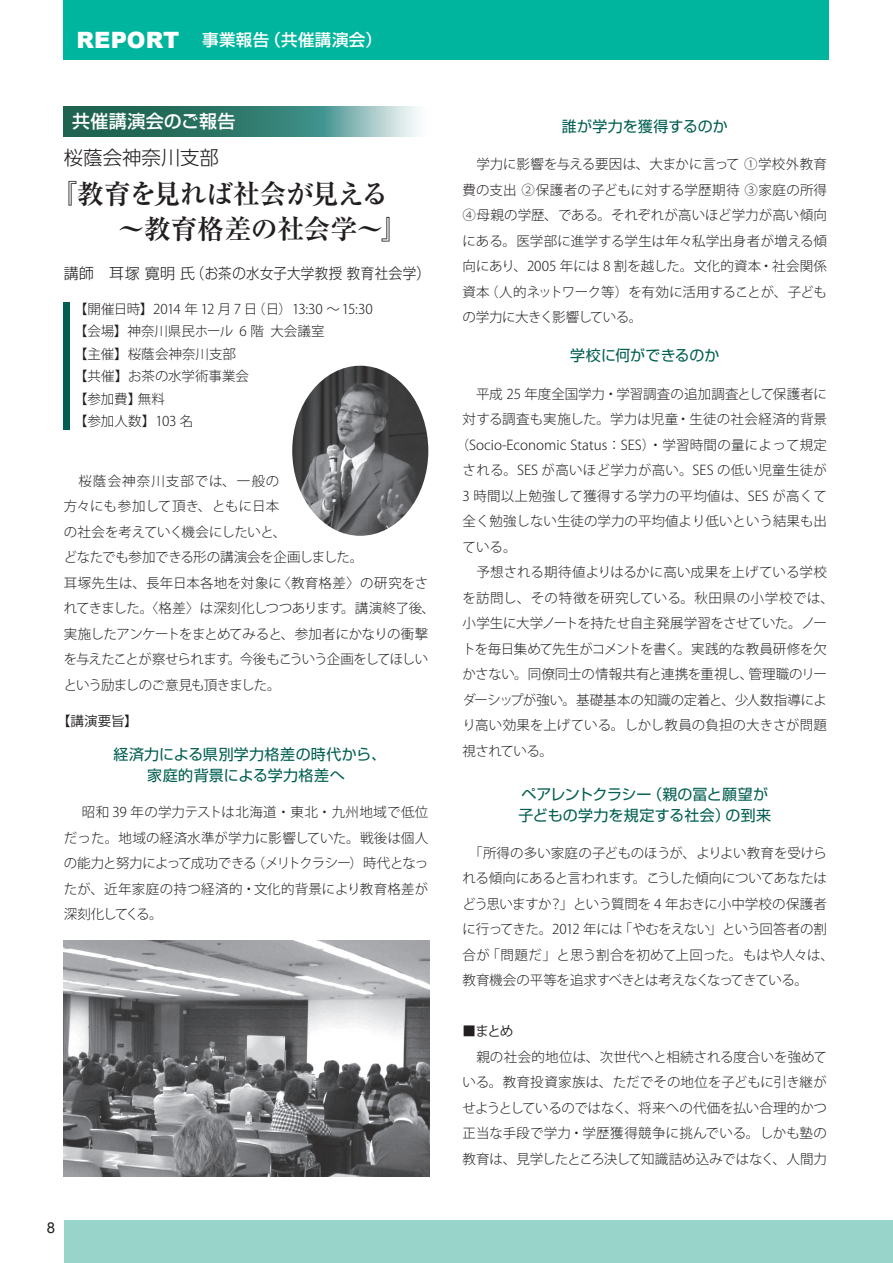
<style>
.page{position:relative;width:893px;height:1263px;background:#fff}
.page>*{position:absolute;margin:0;border:0;box-sizing:border-box;transform-origin:0 0}
.t1{font:700 27px/34.5px "Ryumin Pro";letter-spacing:-.025em;color:#231f20}
.t2{font:300 19.5px "UD Shin Go Pro";letter-spacing:-.005em;color:#231f20}
.t3{font:500 18px "Shin Go Pro";letter-spacing:.015em;color:#fff}
.t4{font:500 16.5px "Shin Go Pro";letter-spacing:.02em;color:#fff}
.t5{font:15px/21px "Shin Go Pro";letter-spacing:.01em;color:#005e50}
.t6{font:300 15px "Shin Go Pro";letter-spacing:.03em;color:#231f20}
.t7{font:15px "Arial";color:#231f20}
.t8{font:300 13.5px/25.5px "Koz Go Std";letter-spacing:-.005em;color:#231f20;text-align:justify}
.t9{font:300 13.5px/25.5px "Koz Go Std";letter-spacing:-.025em;color:#231f20}
.t10{font:300 13.5px "Koz Go Std";letter-spacing:.02em;color:#231f20}
.t11{font:300 13.5px "Koz Go Std";letter-spacing:-.03em;color:#231f20}
.t12{font:300 13.5px "Koz Go Std";letter-spacing:.015em;color:#231f20}
.t13{font:300 13.5px "Koz Go Std";letter-spacing:.04em;color:#231f20}
.t14{font:13.5px "Koz Go Pro";color:#231f20}
.t15{font:13.5px "Koz Go Std";color:#231f20}
.s1{font-family:"Arial";font-weight:900;font-size:22.5px}
</style>
<div class="page">
<div style="left:64px;top:0;width:765px;height:60px;background:#00b59d"></div>
<div style="left:64px;top:1220px;width:829px;height:43px;background:#98d4c9"></div>
<svg style="left:64px;top:106px;width:355px;height:30px;background:#4a8a7e"></svg>
<div style="left:64px;top:302px;width:6px;height:127px;background:#005e50"></div>
<img style="left:292px;top:366px;width:136px;height:170px">
<img style="left:64px;top:940px;width:365px;height:236px">
<p class="t4" style="left:77px;top:26px;width:307px"><span class="s1">REPORT</span> 事業報告（共催講演会）</p>
<h3 class="t3" style="left:72px;top:107px;width:165px">共催講演会のご報告</h3>
<h2 class="t2" style="left:64px;top:141px;width:157px">桜蔭会神奈川支部</h2>
<h1 class="t1" style="left:64px;top:175px;width:346px;text-indent:-14px">『教育を見れば社会が見える　　〜教育格差の社会学〜』</h1>
<p class="t6" style="left:64px;top:261px;width:367px">講師　耳塚 寛明 氏（お茶の水女子大学教授 教育社会学）</p>
<p class="t8" style="left:74px;top:298px;width:300px;line-height:22.5px;text-align:left">【開催日時】2014 年 12 月 7 日（日）13:30 〜 15:30【会場】神奈川県民ホール 6 階 大会議室<br>【主催】桜蔭会神奈川支部<br>【共催】お茶の水学術事業会<br>【参加費】無料<br>【参加人数】103 名</p>
<p class="t9" style="left:64px;top:468px;width:373px;text-indent:15px">桜蔭会神奈川支部では、一般の<br>方々にも参加して頂き、ともに日本<br>の社会を考えていく機会にしたいと、<br>どなたでも参加できる形の講演会を企画しました。<br>耳塚先生は、長年日本各地を対象に〈教育格差〉の研究をされてきました。〈格差〉は深刻化しつつあります。講演終了後、実施したアンケートをまとめてみると、参加者にかなりの衝撃を与えたことが察せられます。今後もこういう企画をしてほしいという励ましのご意見も頂きました。</p>
<p class="t14" style="left:57px;top:712px;width:82px">【講演要旨】</p>
<p class="t5" style="left:114px;top:742px;width:274px;text-align:center">経済力による県別学力格差の時代から、家庭的背景による学力格差へ</p>
<p class="t8" style="left:64px;top:800px;width:366px">　 昭和 39 年の学力テストは北海道・東北・九州地域で低位だった。地域の経済水準が学力に影響していた。戦後は個人の能力と努力によって成功できる（メリトクラシー）時代となったが、近年家庭の持つ経済的・文化的背景により教育格差が深刻化してくる。</p>
<p class="t7" style="left:47px;top:1218px;width:10px">8</p>
<p class="t5" style="left:562px;top:113px;width:168px">誰が学力を獲得するのか</p>
<p class="t8" style="left:463px;top:152px;width:366px">　学力に影響を与える要因は、大まかに言って ①学校外教育費の支出 ②保護者の子どもに対する学歴期待 ③家庭の所得④母親の学歴、である。それぞれが高いほど学力が高い傾向にある。医学部に進学する学生は年々私学出身者が増える傾向にあり、2005 年には 8 割を越した。文化的資本・社会関係資本（人的ネットワーク等）を有効に活用することが、子どもの学力に大きく影響している。</p>
<p class="t5" style="left:570px;top:343px;width:151px">学校に何ができるのか</p>
<p class="t8" style="left:463px;top:381px;width:366px">　平成 25 年度全国学力・学習調査の追加調査として保護者に</p>
<p class="t12" style="left:463px;top:411px;width:366px">対する調査も実施した。学力は児童・生徒の社会経済的背景</p>
<p class="t8" style="left:456px;top:432px;width:373px">（Socio-Economic Status：SES）・学習時間の量によって規定</p>
<p class="t10" style="left:463px;top:462px;width:366px">される。SES が高いほど学力が高い。SES の低い児童生徒が</p>
<p class="t10" style="left:463px;top:487px;width:366px">3 時間以上勉強して獲得する学力の平均値は、SES が高くて</p>
<p class="t8" style="left:463px;top:509px;width:366px">全く勉強しない生徒の学力の平均値より低いという結果も出</p>
<p class="t8" style="left:463px;top:534px;width:55px">ている。</p>
<p class="t8" style="left:463px;top:560px;width:366px">　予想される期待値よりはるかに高い成果を上げている学校</p>
<p class="t13" style="left:463px;top:589px;width:373px">を訪問し、その特徴を研究している。秋田県の小学校では、</p>
<p class="t11" style="left:463px;top:615px;width:366px">小学生に大学ノートを持たせ自主発展学習をさせていた。ノー</p>
<p class="t9" style="left:463px;top:636px;width:366px">トを毎日集めて先生がコメントを書く。実践的な教員研修を欠</p>
<p class="t8" style="left:463px;top:662px;width:366px">かさない。同僚同士の情報共有と連携を重視し、管理職のリー</p>
<p class="t8" style="left:463px;top:687px;width:366px">ダーシップが強い。基礎基本の知識の定着と、少人数指導によ</p>
<p class="t8" style="left:463px;top:713px;width:366px">り高い効果を上げている。しかし教員の負担の大きさが問題</p>
<p class="t8" style="left:463px;top:738px;width:92px">視されている。</p>
<p class="t5" style="left:518px;top:782px;width:254px">ペアレントクラシー（親の冨と願望が子どもの学力を規定する社会）の到来</p>
<p class="t9" style="left:463px;top:840px;width:373px;text-indent:7px">「所得の多い家庭の子どものほうが、よりよい教育を受けられる傾向にあると言われます。こうした傾向についてあなたはどう思いますか？」という質問を 4 年おきに小中学校の保護者に行ってきた。2012 年には「やむをえない」という回答者の割合が「問題だ」と思う割合を初めて上回った。もはや人々は、教育機会の平等を追求すべきとは考えなくなってきている。</p>
<p class="t15" style="left:463px;top:1023px;width:52px">■まとめ</p>
<p class="t8" style="left:463px;top:1044px;width:366px">　親の社会的地位は、次世代へと相続される度合いを強めている。教育投資家族は、ただでその地位を子どもに引き継がせようとしているのではなく、将来への代価を払い合理的かつ正当な手段で学力・学歴獲得競争に挑んでいる。しかも塾の教育は、見学したところ決して知識詰め込みではなく、人間力</p>
</div>
